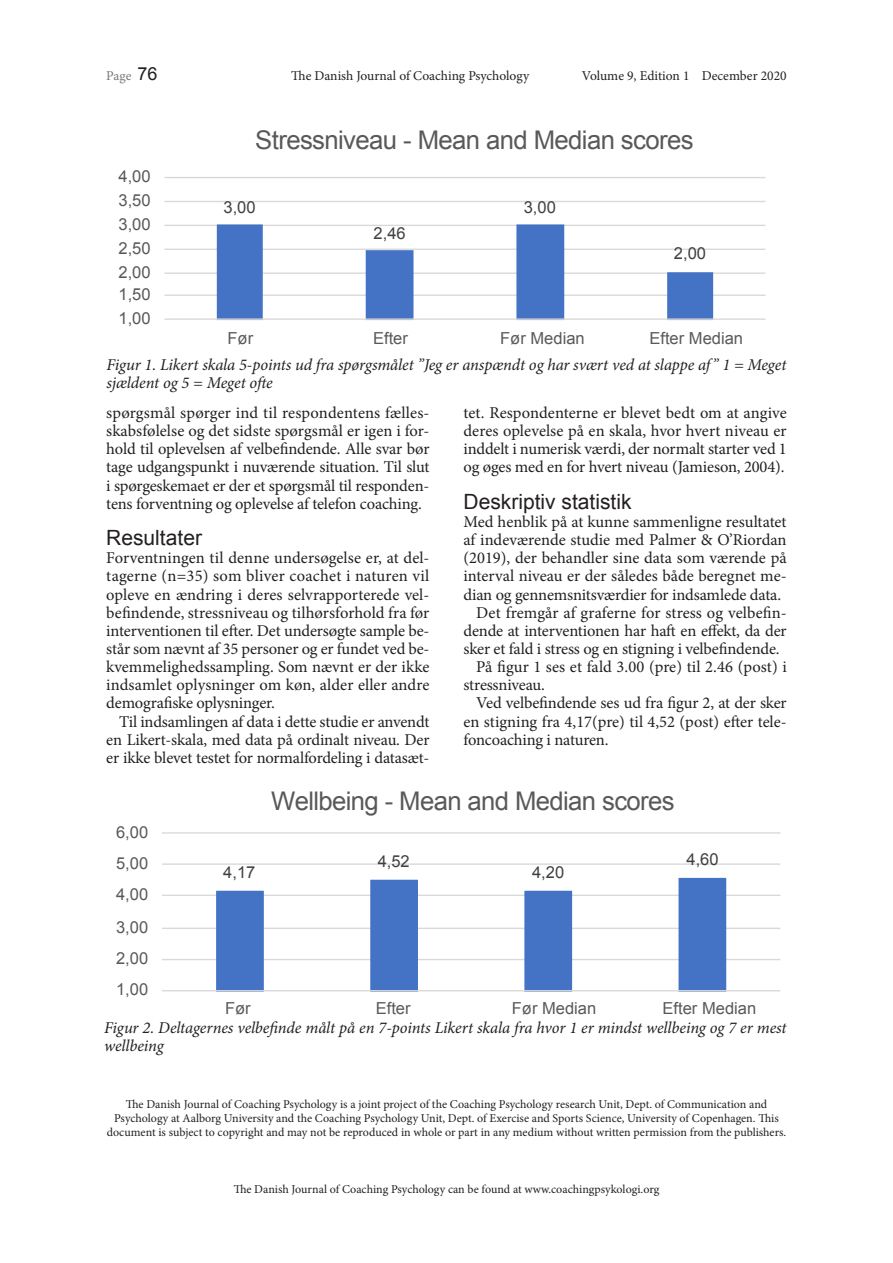
<style>
.page{position:relative;width:893px;height:1263px;background:#fff}
.page>*{position:absolute;margin:0;border:0;box-sizing:border-box;transform-origin:0 0}
.t1{font:25.8px "Arial";letter-spacing:-.025em;color:#595959}
.t2{font:25.65px "Arial";letter-spacing:-.025em;color:#595959}
.Overskrift2{font:21px "Arial";color:#231f20}
.Normal0{font:16.5px/18.1px "Minion Pro";letter-spacing:-.01em;color:#231f20;text-align:justify}
.Billedtekst{font:italic 16.5px/18.1px "Minion Pro";letter-spacing:-.005em;color:#231f20}
.t3{font:16.5px "Arial";color:#595959}
.t4{font:16.5px "Arial";color:#404040}
.t5{font:13.5px "Minion Pro";color:#231f20}
.t6{font:13.5px "Minion Pro";color:#76787b}
.t7{font:12px/14.4px "Minion Pro";letter-spacing:-.005em;color:#231f20;text-align:center}
.s1{font-family:"Arial";font-size:18px;color:#231f20}
</style>
<div class="page">
<hr style="left:164px;top:295px;width:601px;height:1px;background:#d9d9d9">
<hr style="left:164px;top:272px;width:601px;height:2px;background:#d9d9d9">
<hr style="left:164px;top:249px;width:601px;height:1px;background:#d9d9d9">
<hr style="left:164px;top:225px;width:601px;height:1px;background:#d9d9d9">
<hr style="left:164px;top:201px;width:601px;height:1px;background:#d9d9d9">
<hr style="left:164px;top:177px;width:601px;height:1px;background:#d9d9d9">
<svg style="left:217px;top:224px;width:496px;height:94px"></svg>
<hr style="left:164px;top:318px;width:601px;height:2px;background:#d9d9d9">
<hr style="left:162px;top:959px;width:618px;height:1px;background:#d9d9d9">
<hr style="left:162px;top:928px;width:618px;height:1px;background:#d9d9d9">
<hr style="left:162px;top:895px;width:618px;height:1px;background:#d9d9d9">
<hr style="left:162px;top:863px;width:618px;height:2px;background:#d9d9d9">
<hr style="left:162px;top:832px;width:618px;height:2px;background:#d9d9d9">
<svg style="left:216px;top:878px;width:510px;height:114px"></svg>
<hr style="left:162px;top:990px;width:618px;height:1px;background:#d9d9d9">
<p class="t6" style="left:106px;top:67px;width:53px">Page <span class="s1">76</span></p>
<p class="t5" style="left:291px;top:67px;width:240px">The Danish Journal of Coaching Psychology</p>
<p class="t5" style="left:582px;top:67px;width:206px">Volume 9, Edition 1 December 2020</p>
<p class="t3" style="left:118px;top:166px;width:34px">4,00</p>
<p class="t3" style="left:118px;top:189px;width:34px">3,50</p>
<p class="t3" style="left:118px;top:213px;width:34px">3,00</p>
<p class="t3" style="left:118px;top:237px;width:34px">2,50</p>
<p class="t3" style="left:118px;top:261px;width:34px">2,00</p>
<p class="t3" style="left:118px;top:283px;width:34px">1,50</p>
<p class="t3" style="left:118px;top:307px;width:34px">1,00</p>
<p class="t1" style="left:255px;top:123px;width:440px">Stressniveau - Mean and Median scores</p>
<p class="t4" style="left:224px;top:197px;width:34px">3,00</p>
<p class="t4" style="left:374px;top:223px;width:34px">2,46</p>
<p class="t4" style="left:524px;top:197px;width:34px">3,00</p>
<p class="t4" style="left:674px;top:243px;width:34px">2,00</p>
<p class="t3" style="left:228px;top:327px;width:27px">Før</p>
<p class="t3" style="left:373px;top:327px;width:36px">Efter</p>
<p class="t3" style="left:500px;top:327px;width:86px">Før Median</p>
<p class="t3" style="left:649px;top:327px;width:95px">Efter Median</p>
<p class="Billedtekst" style="left:106px;top:355px;width:681px">Figur 1. Likert skala 5-points ud fra spørgsmålet ”Jeg er anspændt og har svært ved at slappe af” 1 = Meget sjældent og 5 = Meget ofte</p>
<p class="Normal0" style="left:106px;top:404px;width:325px">spørgsmål spørger ind til respondentens fælles&shy;skabsfølelse og det sidste spørgsmål er igen i for&shy;hold til oplevelsen af velbefindende. Alle svar bør tage udgangspunkt i nuværende situation. Til slut i spørgeskemaet er der et spørgsmål til responden&shy;tens forventning og oplevelse af telefon coaching.</p>
<p class="Overskrift2" style="left:106px;top:524px;width:97px">Resultater</p>
<p class="Normal0" style="left:106px;top:549px;width:325px">Forventningen til denne undersøgelse er, at del&shy;tagerne (n=35) som bliver coachet i naturen vil opleve en ændring i deres selvrapporterede vel&shy;befindende, stressniveau og tilhørsforhold fra før interventionen til efter. Det undersøgte sample be&shy;står som nævnt af 35 personer og er fundet ved be&shy;kvemmelighedssampling. Som nævnt er der ikke indsamlet oplysninger om køn, alder eller andre demografiske oplysninger.</p>
<p class="Normal0" style="left:106px;top:712px;width:325px;text-indent:13px">Til indsamlingen af data i dette studie er anvendt en Likert-skala, med data på ordinalt niveau. Der er ikke blevet testet for normalfordeling i datasæt-</p>
<p class="Normal0" style="left:463px;top:404px;width:325px">tet. Respondenterne er blevet bedt om at angive deres oplevelse på en skala, hvor hvert niveau er inddelt i numerisk værdi, der normalt starter ved 1 og øges med en for hvert niveau (Jamieson, 2004).</p>
<p class="Overskrift2" style="left:463px;top:488px;width:170px">Deskriptiv statistik</p>
<p class="Normal0" style="left:463px;top:513px;width:325px">Med henblik på at kunne sammenligne resultatet af indeværende studie med Palmer &amp; O’Riordan (2019), der behandler sine data som værende på interval niveau er der således både beregnet me&shy;dian og gennemsnitsværdier for indsamlede data.</p>
<p class="Normal0" style="left:463px;top:603px;width:325px;text-indent:13px">Det fremgår af graferne for stress og velbefin&shy;dende at interventionen har haft en effekt, da der sker et fald i stress og en stigning i velbefindende.</p>
<p class="Normal0" style="left:463px;top:658px;width:325px;text-indent:13px">På figur 1 ses et fald 3.00 (pre) til 2.46 (post) i stressniveau.</p>
<p class="Normal0" style="left:463px;top:694px;width:325px;text-indent:13px">Ved velbefindende ses ud fra figur 2, at der sker en stigning fra 4,17(pre) til 4,52 (post) efter tele&shy;foncoaching i naturen.</p>
<p class="t3" style="left:116px;top:821px;width:34px">6,00</p>
<p class="t3" style="left:116px;top:852px;width:34px">5,00</p>
<p class="t3" style="left:116px;top:883px;width:34px">4,00</p>
<p class="t3" style="left:116px;top:916px;width:34px">3,00</p>
<p class="t3" style="left:116px;top:947px;width:34px">2,00</p>
<p class="t3" style="left:116px;top:979px;width:34px">1,00</p>
<p class="t4" style="left:223px;top:861px;width:34px">4,17</p>
<p class="t2" style="left:271px;top:784px;width:405px">Wellbeing - Mean and Median scores</p>
<p class="t4" style="left:378px;top:850px;width:34px">4,52</p>
<p class="t4" style="left:532px;top:861px;width:34px">4,20</p>
<p class="t4" style="left:686px;top:848px;width:34px">4,60</p>
<p class="t3" style="left:225px;top:997px;width:27px">Før</p>
<p class="t3" style="left:376px;top:997px;width:36px">Efter</p>
<p class="t3" style="left:512px;top:997px;width:86px">Før Median</p>
<p class="t3" style="left:663px;top:997px;width:95px">Efter Median</p>
<p class="Billedtekst" style="left:104px;top:1018px;width:684px">Figur 2. Deltagernes velbefinde målt på en 7-points Likert skala fra hvor 1 er mindst wellbeing og 7 er mest wellbeing</p>
<p class="t7" style="left:107px;top:1097px;width:681px">The Danish Journal of Coaching Psychology is a joint project of the Coaching Psychology research Unit, Dept. of Communication and<br>Psychology at Aalborg University and the Coaching Psychology Unit, Dept. of Exercise and Sports Science, University of Copenhagen. This document is subject to copyright and may not be reproduced in whole or part in any medium without written permission from the publishers.</p>
<p class="t7" style="left:234px;top:1182px;width:427px">The Danish Journal of Coaching Psychology can be found at www.coachingpsykologi.org</p>
</div>
